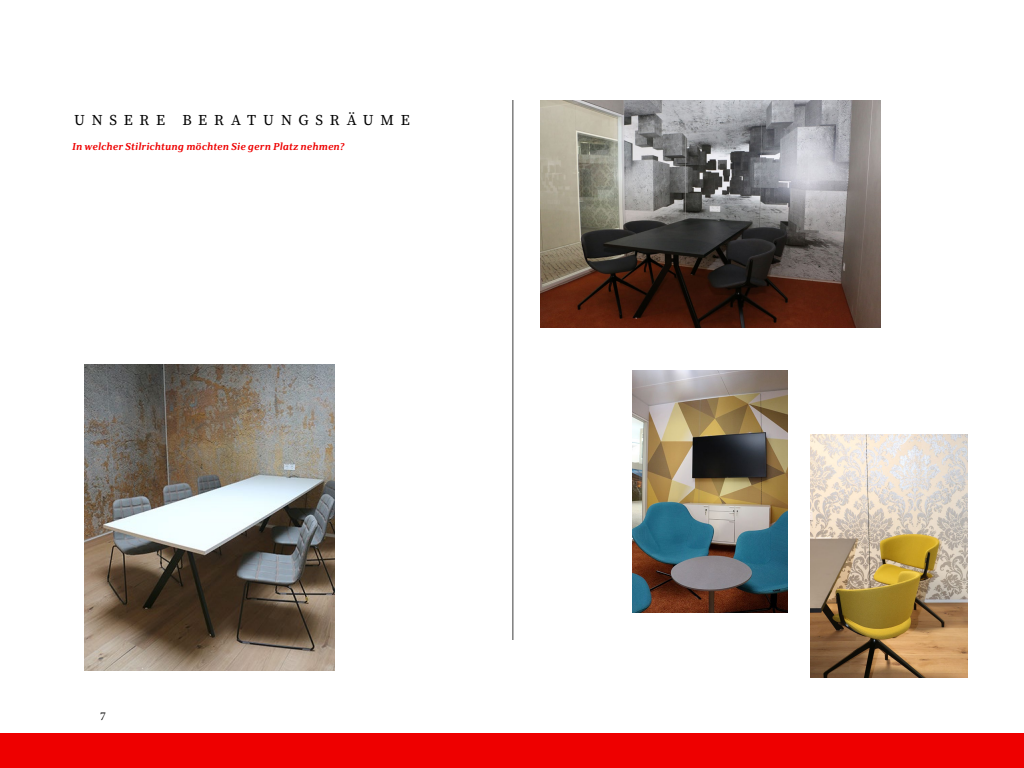
<style>
.page{position:relative;width:1024px;height:768px;background:#fff}
.page>*{position:absolute;margin:0;border:0;box-sizing:border-box;transform-origin:0 0}
.Kopfzeile___zentrier{font:15px "Source Serif Pro";letter-spacing:.455em;color:#000}
.t1{font:12px "Minion Pro";color:#000}
.Untertitel{font:italic 700 10px "Sparkasse Serif";letter-spacing:.01em;color:#e00}
</style>
<div class="page">
<div style="left:0;top:733px;width:1024px;height:35px;background:#e00"></div>
<hr style="left:513px;top:100px;width:1px;height:540px;background:#3b3c3b">
<img style="left:632px;top:370px;width:155px;height:242px">
<img style="left:84px;top:365px;width:250px;height:306px">
<img style="left:540px;top:100px;width:341px;height:227px">
<img style="left:810px;top:435px;width:157px;height:242px">
<p class="Kopfzeile___zentrier" style="left:74px;top:110px;width:337px">UNSERE BERATUNGSRÄUME</p>
<p class="Untertitel" style="left:72px;top:140px;width:274px">In welcher Stilrichtung möchten Sie gern Platz nehmen?</p>
<p class="t1" style="left:100px;top:708px;width:7px">7</p>
</div>
